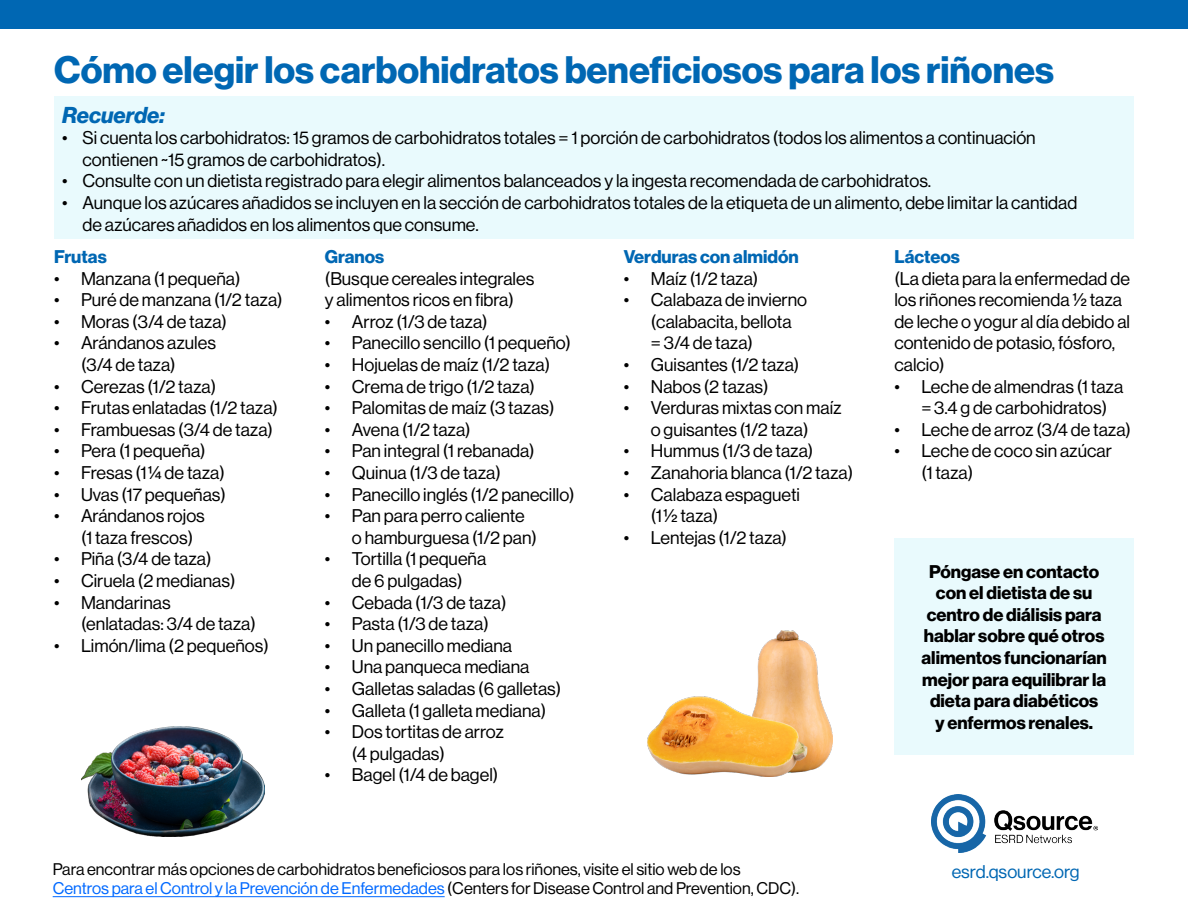
<style>
.page{position:relative;width:1188px;height:918px;background:#fff}
.page>*{position:absolute;margin:0;border:0;box-sizing:border-box;transform-origin:0 0}
.t1{font:37.5px "N Haas Grotesk DS Pro 75 Bd";color:#0067b3}
.t2{font:22.5px "N Haas Grotesk DS Pro 76 Bd It";color:#0067b3}
.t3{font:18px/21.6px "N Haas Grotesk DS Pro 55 Rg";color:#000}
.t4{font:18px/21.6px "N Haas Grotesk DS Pro 75 Bd";color:#000;text-align:center}
.t5{font:18px "N Haas Grotesk DS Pro 75 Bd";color:#0067b3}
.t6{font:18px "N Haas Grotesk DS Pro 55 Rg";color:#0067b3}
.t7{font:16.5px/19.8px "N Haas Grotesk DS Pro 55 Rg";color:#000}
.s1{color:#0069ff}
</style>
<div class="page">
<div style="left:54px;top:96px;width:1080px;height:142px;background:#e9fafd"></div>
<div style="left:894px;top:538px;width:240px;height:216px;background:#e9fafd"></div>
<img style="left:81px;top:726px;width:184px;height:110px">
<img style="left:648px;top:630px;width:184px;height:146px">
<div style="left:0;top:0;width:1188px;height:29px;background:#0067b3"></div>
<hr style="left:53px;top:896px;width:392px;height:1px;background:#0069ff">
<img style="left:931px;top:794px;width:167px;height:58px">
<h1 class="t1" style="left:54px;top:48px;width:1001px">Cómo elegir los carbohidratos beneficiosos para los riñones</h1>
<p class="t2" style="left:62px;top:102px;width:104px">Recuerde:</p>
<p class="t3" style="left:83px;top:127px;width:955px;text-indent:-20px">• Si cuenta los carbohidratos: 15 gramos de carbohidratos totales = 1 porción de carbohidratos (todos los alimentos a continuación contienen ~15 gramos de carbohidratos).</p>
<p class="t3" style="left:62px;top:170px;width:870px">• Consulte con un dietista registrado para elegir alimentos balanceados y la ingesta recomendada de carbohidratos.</p>
<p class="t3" style="left:83px;top:192px;width:996px;text-indent:-20px">• Aunque los azúcares añadidos se incluyen en la sección de carbohidratos totales de la etiqueta de un alimento, debe limitar la cantidad de azúcares añadidos en los alimentos que consume.</p>
<p class="t5" style="left:54px;top:246px;width:54px">Frutas</p>
<p class="t3" style="left:54px;top:268px;width:188px">• Manzana (1 pequeña)</p>
<p class="t3" style="left:54px;top:289px;width:230px">• Puré de manzana (1/2 taza)</p>
<p class="t3" style="left:54px;top:311px;width:175px">• Moras (3/4 de taza)</p>
<p class="t3" style="left:81px;top:333px;width:136px;text-indent:-27px">• Arándanos azules (3/4 de taza)</p>
<p class="t3" style="left:54px;top:376px;width:164px">• Cerezas (1/2 taza)</p>
<p class="t3" style="left:54px;top:397px;width:226px">• Frutas enlatadas (1/2 taza)</p>
<p class="t3" style="left:54px;top:419px;width:221px">• Frambuesas (3/4 de taza)</p>
<p class="t3" style="left:54px;top:441px;width:153px">• Pera (1 pequeña)</p>
<p class="t3" style="left:54px;top:462px;width:172px">• Fresas (1 ¼ de taza)</p>
<p class="t3" style="left:54px;top:484px;width:174px">• Uvas (17 pequeñas)</p>
<p class="t3" style="left:81px;top:505px;width:125px;text-indent:-27px">• Arándanos rojos (1 taza frescos)</p>
<p class="t3" style="left:54px;top:549px;width:159px">• Piña (3/4 de taza)</p>
<p class="t3" style="left:54px;top:570px;width:183px">• Ciruela (2 medianas)</p>
<p class="t3" style="left:81px;top:592px;width:176px;text-indent:-27px">• Mandarinas (enlatadas: 3/4 de taza)</p>
<p class="t3" style="left:54px;top:635px;width:216px">• Limón/lima (2 pequeños)</p>
<p class="t5" style="left:325px;top:246px;width:61px">Granos</p>
<p class="t3" style="left:325px;top:268px;width:211px">(Busque cereales integrales y alimentos ricos en fibra)</p>
<p class="t3" style="left:325px;top:311px;width:164px">• Arroz (1/3 de taza)</p>
<p class="t3" style="left:325px;top:333px;width:248px">• Panecillo sencillo (1 pequeño)</p>
<p class="t3" style="left:325px;top:354px;width:227px">• Hojuelas de maíz (1/2 taza)</p>
<p class="t3" style="left:325px;top:376px;width:212px">• Crema de trigo (1/2 taza)</p>
<p class="t3" style="left:325px;top:397px;width:231px">• Palomitas de maíz (3 tazas)</p>
<p class="t3" style="left:325px;top:419px;width:147px">• Avena (1/2 taza)</p>
<p class="t3" style="left:325px;top:441px;width:211px">• Pan integral (1 rebanada)</p>
<p class="t3" style="left:325px;top:462px;width:178px">• Quinua (1/3 de taza)</p>
<p class="t3" style="left:325px;top:484px;width:251px">• Panecillo inglés (1/2 panecillo)</p>
<p class="t3" style="left:352px;top:505px;width:187px;text-indent:-27px">• Pan para perro caliente o hamburguesa (1/2 pan)</p>
<p class="t3" style="left:325px;top:549px;width:163px;text-align:center">• Tortilla (1 pequeña de 6 pulgadas)</p>
<p class="t3" style="left:325px;top:592px;width:183px">• Cebada (1/3 de taza)</p>
<p class="t3" style="left:325px;top:613px;width:165px">• Pasta (1/3 de taza)</p>
<p class="t3" style="left:325px;top:635px;width:189px">• Un panecillo mediana</p>
<p class="t3" style="left:325px;top:657px;width:206px">• Una panqueca mediana</p>
<p class="t3" style="left:325px;top:678px;width:238px">• Galletas saladas (6 galletas)</p>
<p class="t3" style="left:325px;top:700px;width:223px">• Galleta (1 galleta mediana)</p>
<p class="t3" style="left:352px;top:721px;width:153px;text-indent:-27px">• Dos tortitas de arroz (4 pulgadas)</p>
<p class="t3" style="left:325px;top:765px;width:175px">• Bagel (1/4 de bagel)</p>
<p class="t5" style="left:894px;top:246px;width:67px">Lácteos</p>
<p class="t3" style="left:894px;top:268px;width:237px">(La dieta para la enfermedad de los riñones recomienda ½ taza de leche o yogur al día debido al contenido de potasio, fósforo, calcio)</p>
<p class="t3" style="left:921px;top:376px;width:203px;text-indent:-27px">• Leche de almendras (1 taza = 3.4 g de carbohidratos)</p>
<p class="t3" style="left:894px;top:419px;width:238px">• Leche de arroz (3/4 de taza)</p>
<p class="t3" style="left:921px;top:441px;width:192px;text-indent:-27px">• Leche de coco sin azúcar (1 taza)</p>
<p class="t5" style="left:624px;top:246px;width:176px">Verduras con almidón</p>
<p class="t3" style="left:624px;top:268px;width:136px">• Maíz (1/2 taza)</p>
<p class="t3" style="left:651px;top:289px;width:158px;text-indent:-27px">• Calabaza de invierno (calabacita, bellota<br>= 3/4 de taza)</p>
<p class="t3" style="left:624px;top:354px;width:177px">• Guisantes (1/2 taza)</p>
<p class="t3" style="left:624px;top:376px;width:146px">• Nabos (2 tazas)</p>
<p class="t3" style="left:624px;top:397px;width:219px;text-align:center">• Verduras mixtas con maíz o guisantes (1/2 taza)</p>
<p class="t3" style="left:624px;top:441px;width:191px">• Hummus (1/3 de taza)</p>
<p class="t3" style="left:624px;top:462px;width:231px">• Zanahoria blanca (1/2 taza)</p>
<p class="t3" style="left:651px;top:484px;width:151px;text-indent:-27px">• Calabaza espagueti (1 ½ taza)</p>
<p class="t3" style="left:624px;top:527px;width:165px">• Lentejas (1/2 taza)</p>
<p class="t4" style="left:922px;top:561px;width:187px">Póngase en contacto con el dietista de su centro de diálisis para hablar sobre qué otros alimentos funcionarían mejor para equilibrar la dieta para diabéticos<br>y enfermos renales.</p>
<p class="t7" style="left:53px;top:859px;width:748px">Para encontrar más opciones de carbohidratos beneficiosos para los riñones, visite el sitio web de los<br><span class="s1">Centros para el Control y la Prevención de Enfermedades</span> (Centers for Disease Control and Prevention, CDC).</p>
<p class="t6" style="left:952px;top:862px;width:129px">esrd.qsource.org</p>
</div>
